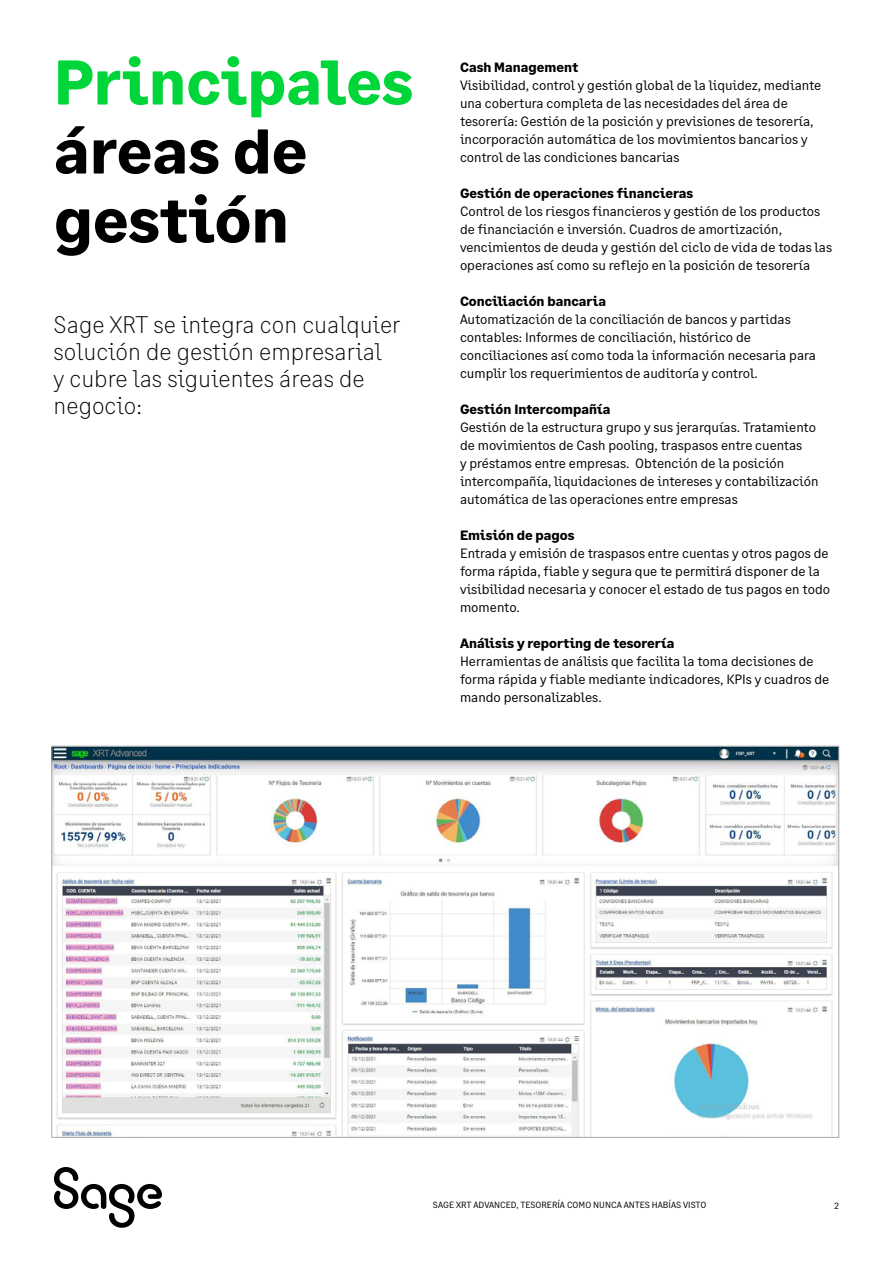
<style>
.page{position:relative;width:893px;height:1263px;background:#fff}
.page>*{position:absolute;margin:0;border:0;box-sizing:border-box;transform-origin:0 0}
.t1{font:700 63px/69px "Sage Text";color:#000}
.t2{font:700 63px "Sage Text";color:#00d639}
.t3{font:300 24px/27px "Sage Text";color:#000}
.t4{font:13.5px/18px "Sage Text";color:#000}
.t5{font:700 13.5px "Sage Text";color:#000}
.t6{font:9px "Sage Text";color:#000}
</style>
<div class="page">
<img style="left:54px;top:748px;width:783px;height:387px">
<svg style="left:54px;top:1167px;width:108px;height:61px"></svg>
<h1 class="t2" style="left:54px;top:43px;width:361px">Principales</h1>
<h1 class="t1" style="left:54px;top:118px;width:255px">áreas de gestión</h1>
<h2 class="t3" style="left:54px;top:312px;width:348px">Sage XRT se integra con cualquier solución de gestión empresarial<br>y cubre las siguientes áreas de negocio:</h2>
<p class="t5" style="left:460px;top:59px;width:120px">Cash Management</p>
<p class="t4" style="left:460px;top:76px;width:363px">Visibilidad, control y gestión global de la liquidez, mediante una cobertura completa de las necesidades del área de tesorería: Gestión de la posición y previsiones de tesorería, incorporación automática de los movimientos bancarios y control de las condiciones bancarias</p>
<p class="t5" style="left:460px;top:185px;width:235px">Gestión de operaciones financieras</p>
<p class="t4" style="left:460px;top:202px;width:374px">Control de los riesgos financieros y gestión de los productos de financiación e inversión. Cuadros de amortización, vencimientos de deuda y gestión del ciclo de vida de todas las operaciones así como su reflejo en la posición de tesorería</p>
<p class="t5" style="left:460px;top:293px;width:148px">Conciliación bancaria</p>
<p class="t4" style="left:460px;top:310px;width:358px">Automatización de la conciliación de bancos y partidas contables: Informes de conciliación, histórico de conciliaciones así como toda la información necesaria para cumplir los requerimientos de auditoría y control.</p>
<p class="t5" style="left:460px;top:401px;width:152px">Gestión Intercompañía</p>
<p class="t4" style="left:460px;top:418px;width:360px">Gestión de la estructura grupo y sus jerarquías. Tratamiento de movimientos de Cash pooling, traspasos entre cuentas<br>y préstamos entre empresas. Obtención de la posición intercompañía, liquidaciones de intereses y contabilización automática de las operaciones entre empresas</p>
<p class="t5" style="left:460px;top:527px;width:116px">Emisión de pagos</p>
<p class="t4" style="left:460px;top:544px;width:372px">Entrada y emisión de traspasos entre cuentas y otros pagos de forma rápida, fiable y segura que te permitirá disponer de la visibilidad necesaria y conocer el estado de tus pagos en todo momento.</p>
<p class="t5" style="left:460px;top:635px;width:216px">Análisis y reporting de tesorería</p>
<p class="t4" style="left:460px;top:652px;width:371px">Herramientas de análisis que facilita la toma decisiones de forma rápida y fiable mediante indicadores, KPIs y cuadros de mando personalizables.</p>
<p class="t6" style="left:433px;top:1199px;width:275px">SAGE XRT ADVANCED, TESORERÍA COMO NUNCA ANTES HABÍAS VISTO</p>
<p class="t6" style="left:834px;top:1200px;width:6px">2</p>
</div>
